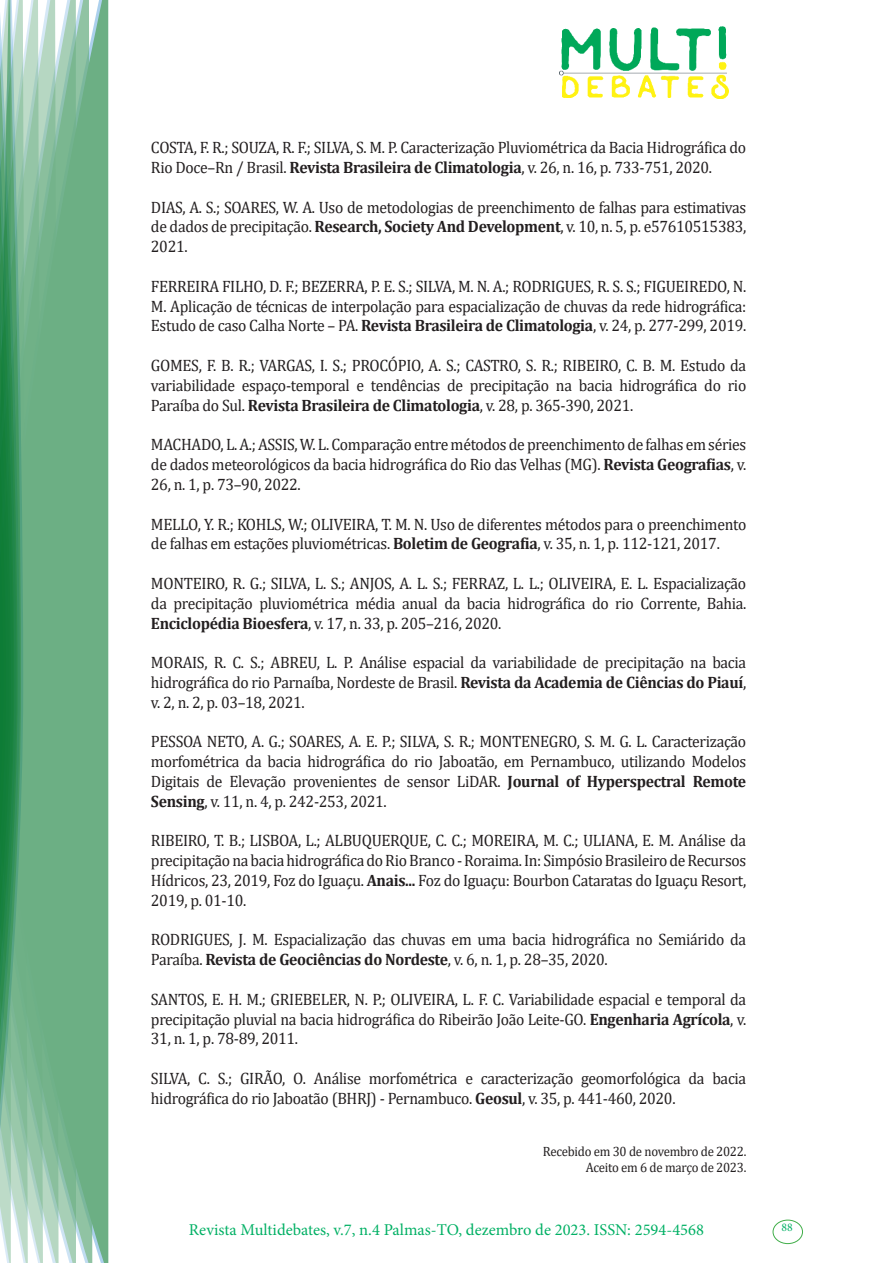
<style>
.page{position:relative;width:893px;height:1263px;background:#fff}
.page>*{position:absolute;margin:0;border:0;box-sizing:border-box;transform-origin:0 0}
.texto{font:16.5px/19.8px "Cambria";letter-spacing:-.02em;color:#231f20;text-align:justify;scale:.95 1}
.t1{font:16.5px "Minion Pro";color:#00b064}
.texto-2{font:13.5px "Cambria";letter-spacing:-.02em;color:#231f20;scale:.95 1}
.t2{font:11.7px "Minion Pro";color:#00b064}
.s1{font-weight:700}
</style>
<div class="page">
<img style="left:559px;top:26px;width:169px;height:72px">
<div style="left:95px;top:0;width:14px;height:1263px;background:#6caf84"></div>
<svg style="left:79px;top:0;width:16px;height:1263px;background:#71b289"></svg>
<svg style="left:62px;top:0;width:17px;height:1263px;background:#75b48c"></svg>
<svg style="left:45px;top:0;width:17px;height:1263px;background:#7cb792"></svg>
<svg style="left:30px;top:0;width:15px;height:1263px;background:#80ba96"></svg>
<svg style="left:0;top:0;width:30px;height:1263px;background:#61a97f"></svg>
<div style="left:772px;top:1219px;width:31px;height:25px;border:1px solid #40ae49;border-radius:50%"></div>
<p class="texto" style="left:151px;top:138px;width:628px">COSTA, F. R.; SOUZA, R. F.; SILVA, S. M. P. Caracterização Pluviométrica da Bacia Hidrográfica do<br>Rio Doce–Rn / Brasil. <span class="s1">Revista Brasileira de Climatologia</span>, v. 26, n. 16, p. 733-751, 2020.</p>
<p class="texto" style="left:151px;top:197px;width:628px">DIAS, A. S.; SOARES, W. A. Uso de metodologias de preenchimento de falhas para estimativas de dados de precipitação. <span class="s1">Research, Society And Development</span>, v. 10, n. 5, p. e57610515383, 2021.</p>
<p class="texto" style="left:151px;top:276px;width:628px">FERREIRA FILHO, D. F.; BEZERRA, P. E. S.; SILVA, M. N. A.; RODRIGUES, R. S. S.; FIGUEIREDO, N.<br>M. Aplicação de técnicas de interpolação para espacialização de chuvas da rede hidrográfica:<br>Estudo de caso Calha Norte – PA. <span class="s1">Revista Brasileira de Climatologia</span>, v. 24, p. 277-299, 2019.</p>
<p class="texto" style="left:151px;top:355px;width:628px">GOMES, F. B. R.; VARGAS, I. S.; PROCÓPIO, A. S.; CASTRO, S. R.; RIBEIRO, C. B. M. Estudo da variabilidade espaço-temporal e tendências de precipitação na bacia hidrográfica do rio Paraíba do Sul. <span class="s1">Revista Brasileira de Climatologia</span>, v. 28, p. 365-390, 2021.</p>
<p class="texto" style="left:151px;top:435px;width:628px">MACHADO, L. A.; ASSIS, W. L. Comparação entre métodos de preenchimento de falhas em séries de dados meteorológicos da bacia hidrográfica do Rio das Velhas (MG). <span class="s1">Revista Geografias</span>, v.<br>26, n. 1, p. 73–90, 2022.</p>
<p class="texto" style="left:151px;top:514px;width:628px">MELLO, Y. R.; KOHLS, W.; OLIVEIRA, T. M. N. Uso de diferentes métodos para o preenchimento de falhas em estações pluviométricas. <span class="s1">Boletim de Geografia</span>, v. 35, n. 1, p. 112-121, 2017.</p>
<p class="texto" style="left:151px;top:573px;width:628px">MONTEIRO, R. G.; SILVA, L. S.; ANJOS, A. L. S.; FERRAZ, L. L.; OLIVEIRA, E. L. Espacialização da precipitação pluviométrica média anual da bacia hidrográfica do rio Corrente, Bahia.<br><span class="s1">Enciclopédia Bioesfera</span>, v. 17, n. 33, p. 205–216, 2020.</p>
<p class="texto" style="left:151px;top:652px;width:628px">MORAIS, R. C. S.; ABREU, L. P. Análise espacial da variabilidade de precipitação na bacia hidrográfica do rio Parnaíba, Nordeste de Brasil. <span class="s1">Revista da Academia de Ciências do Piauí</span>, v. 2, n. 2, p. 03–18, 2021.</p>
<p class="texto" style="left:151px;top:732px;width:628px">PESSOA NETO, A. G.; SOARES, A. E. P.; SILVA, S. R.; MONTENEGRO, S. M. G. L. Caracterização morfométrica da bacia hidrográfica do rio Jaboatão, em Pernambuco, utilizando Modelos Digitais de Elevação provenientes de sensor LiDAR. <span class="s1">Journal of Hyperspectral Remote Sensing</span>, v. 11, n. 4, p. 242-253, 2021.</p>
<p class="texto" style="left:151px;top:831px;width:628px">RIBEIRO, T. B.; LISBOA, L.; ALBUQUERQUE, C. C.; MOREIRA, M. C.; ULIANA, E. M. Análise da precipitação na bacia hidrográfica do Rio Branco - Roraima. In: Simpósio Brasileiro de Recursos Hídricos, 23, 2019, Foz do Iguaçu. <span class="s1">Anais...</span> Foz do Iguaçu: Bourbon Cataratas do Iguaçu Resort, 2019, p. 01-10.</p>
<p class="texto" style="left:151px;top:930px;width:628px">RODRIGUES, J. M. Espacialização das chuvas em uma bacia hidrográfica no Semiárido da<br>Paraíba. <span class="s1">Revista de Geociências do Nordeste</span>, v. 6, n. 1, p. 28–35, 2020.</p>
<p class="texto" style="left:151px;top:989px;width:628px">SANTOS, E. H. M.; GRIEBELER, N. P.; OLIVEIRA, L. F. C. Variabilidade espacial e temporal da precipitação pluvial na bacia hidrográfica do Ribeirão João Leite-GO. <span class="s1">Engenharia Agrícola</span>, v.<br>31, n. 1, p. 78-89, 2011.</p>
<p class="texto" style="left:151px;top:1068px;width:628px">SILVA, C. S.; GIRÃO, O. Análise morfométrica e caracterização geomorfológica da bacia hidrográfica do rio Jaboatão (BHRJ) - Pernambuco. <span class="s1">Geosul</span>, v. 35, p. 441-460, 2020.</p>
<p class="texto-2" style="left:543px;top:1143px;width:216px">Recebido em 30 de novembro de 2022.</p>
<p class="texto-2" style="left:586px;top:1159px;width:170px">Aceito em 6 de março de 2023.</p>
<p class="t1" style="left:189px;top:1218px;width:517px">Revista Multidebates, v.7, n.4 Palmas-TO, dezembro de 2023. ISSN: 2594-4568</p>
<p class="t2" style="left:781px;top:1219px;width:13px">88</p>
</div>
